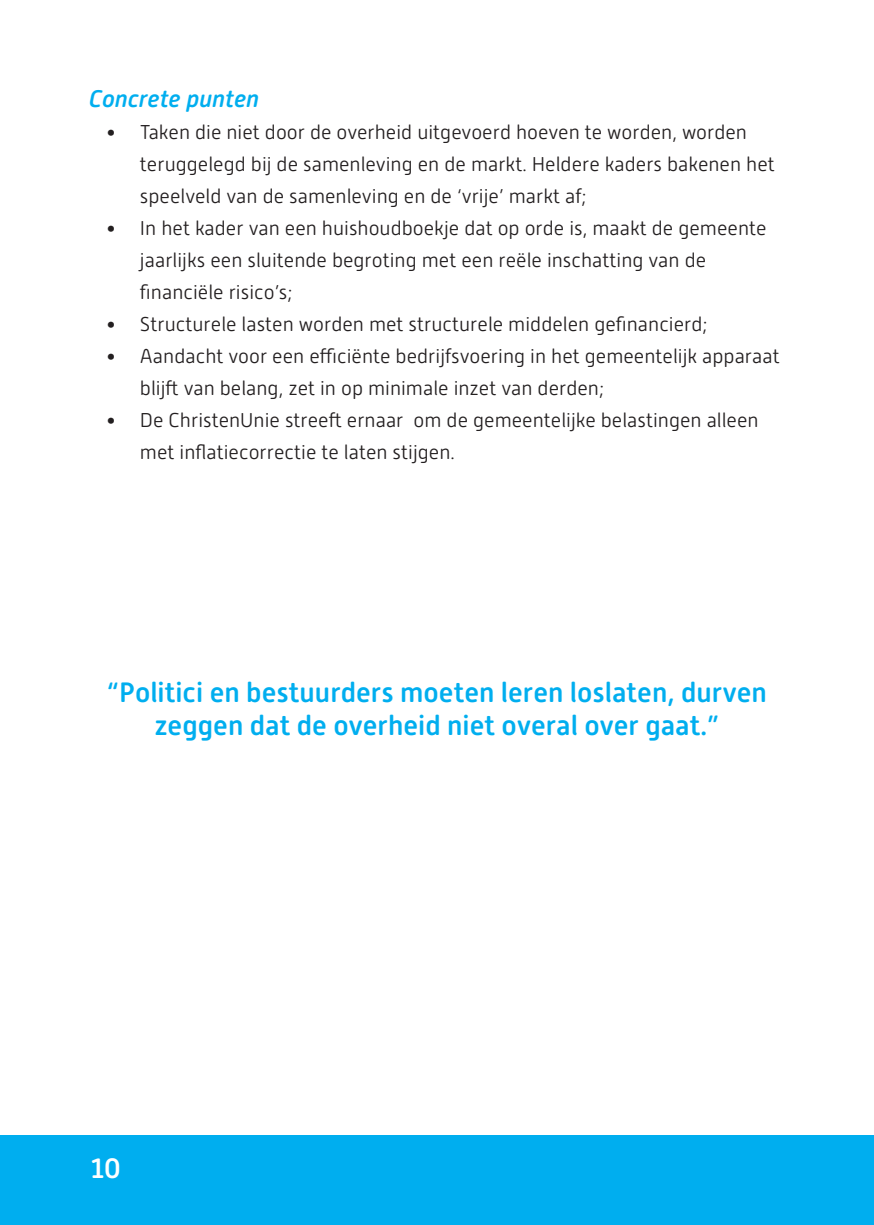
<style>
.page{position:relative;width:874px;height:1225px;background:#fff}
.page>*{position:absolute;margin:0;border:0;box-sizing:border-box;transform-origin:0 0}
.Slogan{font:500 28px/33.6px "Alwyn New Rounded";color:#00aeef;text-align:center}
.t1{font:500 28px "Alwyn New Rounded";color:#fff}
.Kopjes_H2{font:italic 500 24px "Alwyn New Rounded";color:#00aeef}
.t2{font:300 20px/32px "Alwyn New Rounded";color:#231f20}
</style>
<div class="page">
<div style="left:0;top:1136px;width:873px;height:89px;background:#00aeef"></div>
<p class="Kopjes_H2" style="left:89px;top:85px;width:172px">Concrete punten</p>
<p class="t2" style="left:140px;top:116px;width:636px;text-indent:-34px">• Taken die niet door de overheid uitgevoerd hoeven te worden, worden teruggelegd bij de samenleving en de markt. Heldere kaders bakenen het speelveld van de samenleving en de ‘vrije’ markt af;</p>
<p class="t2" style="left:140px;top:212px;width:627px;text-indent:-34px">• In het kader van een huishoudboekje dat op orde is, maakt de gemeente jaarlijks een sluitende begroting met een reële inschatting van de financiële risico’s;</p>
<p class="t2" style="left:106px;top:308px;width:602px">• Structurele lasten worden met structurele middelen gefinancierd;</p>
<p class="t2" style="left:140px;top:340px;width:641px;text-indent:-34px">• Aandacht voor een efficiënte bedrijfsvoering in het gemeentelijk apparaat blijft van belang, zet in op minimale inzet van derden;</p>
<p class="t2" style="left:140px;top:404px;width:620px;text-indent:-34px">• De ChristenUnie streeft ernaar om de gemeentelijke belastingen alleen met inflatiecorrectie te laten stijgen.</p>
<p class="Slogan" style="left:107px;top:675px;width:661px">“Politici en bestuurders moeten leren loslaten, durven zeggen dat de overheid niet overal over gaat.”</p>
<h1 class="t1" style="left:91px;top:1152px;width:32px">10</h1>
</div>
